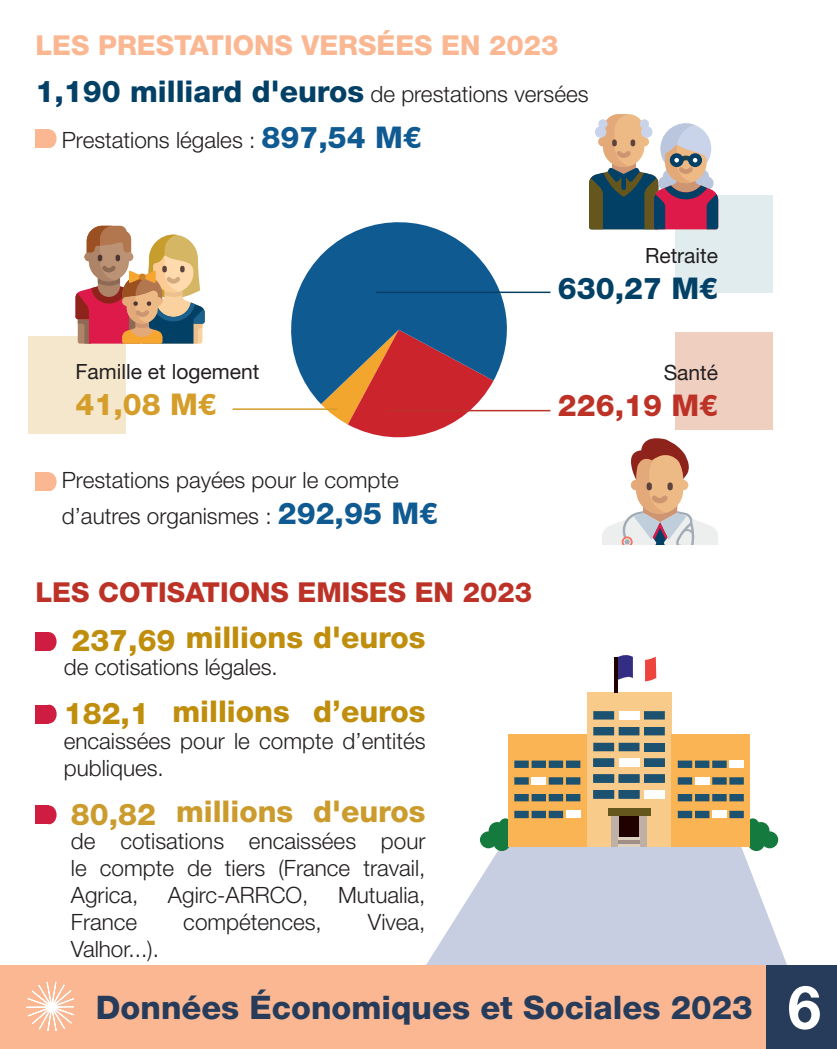
<style>
.page{position:relative;width:837px;height:1049px;background:#fff}
.page>*{position:absolute;margin:0;border:0;box-sizing:border-box;transform-origin:0 0}
.t1{font:800 32.5px "Helvetica Neue LT Std";color:#273c5b}
.t2{font:800 30px "Helvetica Neue LT Std";color:#024066}
.t3{font:800 30px "Helvetica Neue LT Std";color:#c08e0d}
.t4{font:800 30px "Helvetica Neue LT Std";color:#cb9c2d}
.t5{font:800 30px "Helvetica Neue LT Std";color:#bd3227}
.t6{font:800 30px "Helvetica Neue LT Std";color:#d59d29}
.t7{font:800 27.5px "Helvetica Neue LT Std";color:#fab792}
.t8{font:800 27.5px "Helvetica Neue LT Std";color:#bd3227}
.t9{font:300 22.5px/27px "Helvetica Neue LT Std";color:#231f20}
.t10{font:21px "Helvetica Neue LT Std";color:#231f20}
.s1{font-weight:300;font-size:22.5px;color:#231f20}
.s2{font-weight:800;font-size:30px;color:#105a92}
.s3{font-weight:700;font-size:60px;color:#fff}
</style>
<div class="page">
<div style="left:28px;top:336px;width:98px;height:98px;background:#f5e7cc"></div>
<div style="left:675px;top:332px;width:97px;height:98px;background:#efcfc0"></div>
<div style="left:675px;top:195px;width:97px;height:98px;background:#e0ecee"></div>
<svg style="left:321px;top:404px;width:172px;height:33px"></svg>
<svg style="left:291px;top:222px;width:215px;height:182px;fill:#105a92"></svg>
<hr style="left:376px;top:292px;width:174px;height:1px;background:#024066">
<hr style="left:387px;top:410px;width:163px;height:1px;background:#bd3227">
<hr style="left:232px;top:408px;width:105px;height:2px;background:#d59d29">
<svg style="left:425px;top:835px;width:362px;height:131px;fill:#c8cee1"></svg>
<svg style="left:617px;top:655px;width:39px;height:26px"></svg>
<svg style="left:745px;top:818px;width:32px;height:33px"></svg>
<svg style="left:479px;top:818px;width:33px;height:33px"></svg>
<div style="left:586px;top:692px;width:85px;height:154px;background:#f9cb8a"></div>
<div style="left:615px;top:811px;width:28px;height:35px;background:#1f0200"></div>
<div style="left:508px;top:734px;width:78px;height:112px;background:#fbb453"></div>
<div style="left:607px;top:808px;width:43px;height:8px;background:#64561c"></div>
<div style="left:610px;top:816px;width:8px;height:30px;background:#bfb0a5"></div>
<div style="left:639px;top:816px;width:8px;height:30px;background:#bfb0a5"></div>
<div style="left:565px;top:777px;width:15px;height:8px;background:#1c526f"></div>
<div style="left:565px;top:760px;width:15px;height:8px;background:#1c526f"></div>
<div style="left:548px;top:760px;width:15px;height:8px;background:#1c526f"></div>
<div style="left:531px;top:760px;width:14px;height:8px;background:#1c526f"></div>
<div style="left:548px;top:777px;width:15px;height:8px;background:#1c526f"></div>
<div style="left:514px;top:777px;width:14px;height:8px;background:#1c526f"></div>
<div style="left:565px;top:794px;width:15px;height:7px;background:#1c526f"></div>
<div style="left:548px;top:794px;width:15px;height:7px;background:#1c526f"></div>
<div style="left:531px;top:794px;width:14px;height:7px;background:#1c526f"></div>
<div style="left:514px;top:794px;width:14px;height:7px;background:#1c526f"></div>
<div style="left:548px;top:811px;width:15px;height:7px;background:#1c526f"></div>
<div style="left:531px;top:811px;width:14px;height:7px;background:#1c526f"></div>
<div style="left:514px;top:811px;width:14px;height:7px;background:#1c526f"></div>
<div style="left:514px;top:760px;width:14px;height:8px;background:#1c526f"></div>
<div style="left:671px;top:734px;width:78px;height:112px;background:#fbb453"></div>
<div style="left:677px;top:777px;width:15px;height:8px;background:#1c526f"></div>
<div style="left:677px;top:760px;width:15px;height:8px;background:#1c526f"></div>
<div style="left:694px;top:760px;width:15px;height:8px;background:#1c526f"></div>
<div style="left:712px;top:760px;width:14px;height:8px;background:#1c526f"></div>
<div style="left:712px;top:777px;width:14px;height:8px;background:#1c526f"></div>
<div style="left:729px;top:777px;width:14px;height:8px;background:#1c526f"></div>
<div style="left:677px;top:794px;width:15px;height:7px;background:#1c526f"></div>
<div style="left:694px;top:794px;width:15px;height:7px;background:#1c526f"></div>
<div style="left:712px;top:794px;width:14px;height:7px;background:#1c526f"></div>
<div style="left:729px;top:794px;width:14px;height:7px;background:#1c526f"></div>
<div style="left:677px;top:811px;width:15px;height:7px;background:#1c526f"></div>
<div style="left:694px;top:811px;width:15px;height:7px;background:#1c526f"></div>
<div style="left:729px;top:811px;width:14px;height:7px;background:#1c526f"></div>
<hr style="left:618px;top:837px;width:21px;height:3px;background:#ddd1c2">
<hr style="left:618px;top:840px;width:21px;height:3px;background:#a18f87">
<hr style="left:618px;top:843px;width:21px;height:3px;background:#ddd1c2">
<svg style="left:614px;top:657px;width:3px;height:35px"></svg>
<div style="left:565px;top:811px;width:15px;height:7px;background:#fff"></div>
<div style="left:531px;top:777px;width:14px;height:8px;background:#fff"></div>
<div style="left:729px;top:760px;width:14px;height:8px;background:#fff"></div>
<div style="left:712px;top:811px;width:14px;height:7px;background:#fff"></div>
<div style="left:694px;top:777px;width:15px;height:8px;background:#fff"></div>
<svg style="left:593px;top:758px;width:71px;height:40px"></svg>
<svg style="left:593px;top:711px;width:71px;height:40px"></svg>
<svg style="left:75px;top:226px;width:129px;height:118px"></svg>
<div style="left:139px;top:274px;width:7px;height:6px;background:#c98028;border-radius:50%"></div>
<svg style="left:589px;top:114px;width:129px;height:115px"></svg>
<svg style="left:602px;top:438px;width:116px;height:107px"></svg>
<div style="left:0;top:966px;width:765px;height:83px;background:#fab792"></div>
<svg style="left:26px;top:981px;width:48px;height:49px"></svg>
<div style="left:765px;top:966px;width:71px;height:83px;background:#273c5b"></div>
<div style="left:35px;top:129px;width:14px;height:19px;background:#fab792"></div>
<div style="left:42px;top:129px;width:15px;height:19px;background:#fab792;border-radius:50%"></div>
<div style="left:35px;top:472px;width:14px;height:19px;background:#fab792"></div>
<div style="left:42px;top:472px;width:15px;height:19px;background:#fab792;border-radius:50%"></div>
<div style="left:35px;top:632px;width:14px;height:19px;background:#ce1d41"></div>
<div style="left:42px;top:632px;width:15px;height:19px;background:#ce1d41;border-radius:50%"></div>
<div style="left:35px;top:805px;width:14px;height:19px;background:#ce1d41"></div>
<div style="left:42px;top:805px;width:15px;height:19px;background:#ce1d41;border-radius:50%"></div>
<div style="left:36px;top:705px;width:13px;height:18px;background:#ce1d41"></div>
<div style="left:42px;top:705px;width:15px;height:18px;background:#ce1d41;border-radius:50%"></div>
<p class="t7" style="left:35px;top:29px;width:524px">LES PRESTATIONS VERSÉES EN 2023</p>
<h2 class="t2" style="left:35px;top:73px;width:554px">1,190 milliard d'euros <span class="s1">de prestations versées</span></h2>
<p class="t9" style="left:62px;top:126px;width:361px">Prestations légales : <span class="s2">897,54 M€</span></p>
<p class="t10" style="left:75px;top:359px;width:185px">Famille et logement</p>
<h2 class="t6" style="left:75px;top:387px;width:143px">41,08 M€</h2>
<p class="t9" style="left:62px;top:462px;width:377px;line-height:36px">Prestations payées pour le compte d’autres organismes : <span class="s2">292,95 M€</span></p>
<p class="t8" style="left:35px;top:575px;width:498px">LES COTISATIONS EMISES EN 2023</p>
<h2 class="t3" style="left:71px;top:620px;width:355px">237,69 millions d'euros</h2>
<p class="t9" style="left:64px;top:653px;width:215px">de cotisations légales.</p>
<h2 class="t3" style="left:64px;top:693px;width:363px">182,1 millions d’euros</h2>
<p class="t9" style="left:64px;top:727px;width:363px">encaissées pour le compte d’entités publiques.</p>
<h2 class="t4" style="left:71px;top:794px;width:356px">80,82 millions d'euros</h2>
<p class="t9" style="left:71px;top:827px;width:356px;text-align:justify">de cotisations encaissées pour le compte de tiers (France travail, Agrica,</p>
<p class="t9" style="left:168px;top:881px;width:142px">Agirc-ARRCO,</p>
<p class="t9" style="left:338px;top:881px;width:89px">Mutualia,</p>
<p class="t9" style="left:71px;top:908px;width:68px">France</p>
<p class="t9" style="left:183px;top:908px;width:140px">compétences,</p>
<p class="t9" style="left:368px;top:908px;width:59px">Vivea,</p>
<p class="t9" style="left:71px;top:935px;width:89px">Valhor...).</p>
<p class="t10" style="left:644px;top:243px;width:75px">Retraite</p>
<h2 class="t2" style="left:557px;top:271px;width:162px">630,27 M€</h2>
<p class="t10" style="left:663px;top:360px;width:56px">Santé</p>
<h2 class="t5" style="left:557px;top:387px;width:162px">226,19 M€</h2>
<h1 class="t1" style="left:96px;top:988px;width:726px">Données Économiques et Sociales 2023 <span class="s3">66</span></h1>
</div>
